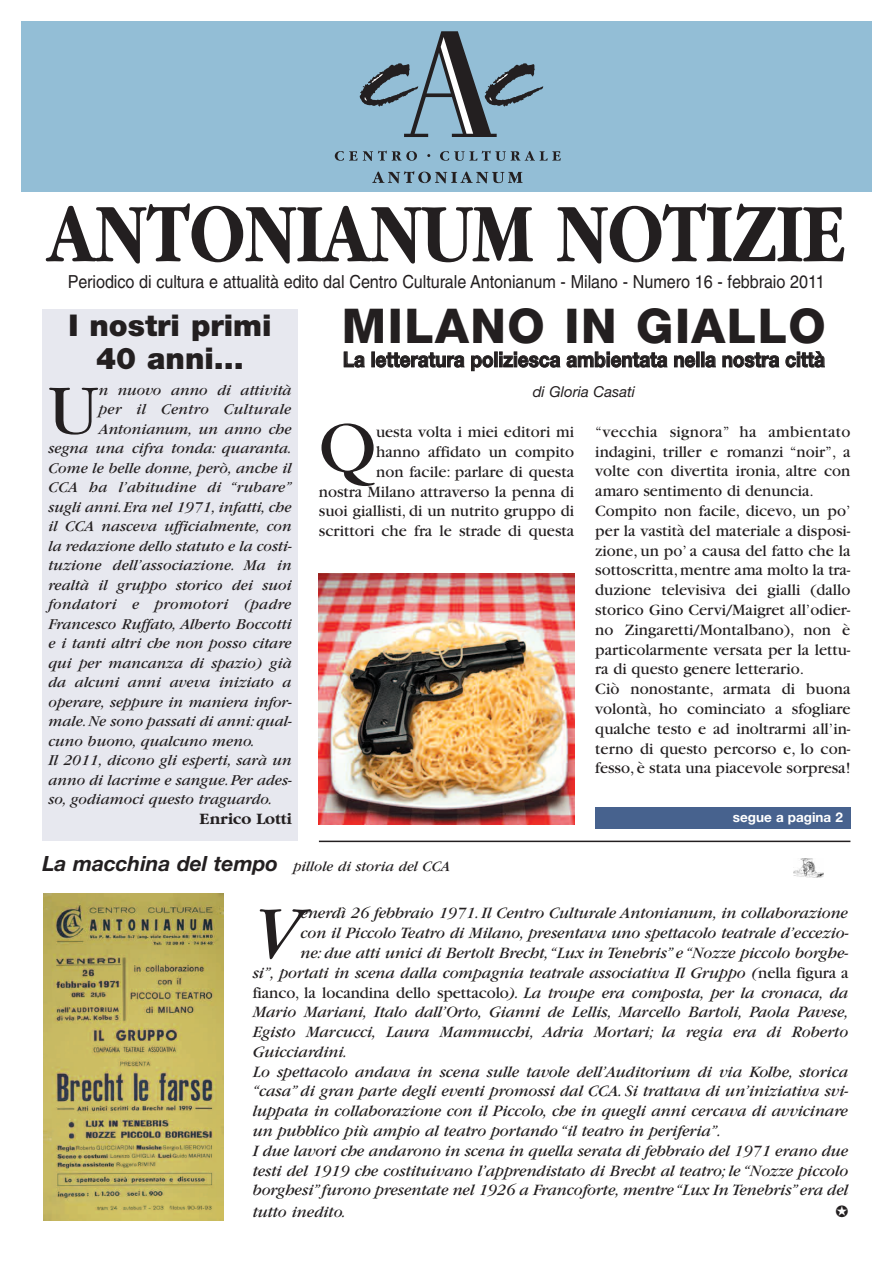
<style>
.page{position:relative;width:893px;height:1263px;background:#fff}
.page>*{position:absolute;margin:0;border:0;box-sizing:border-box;transform-origin:0 0}
.t1{font:700 86.4px "Garamond";color:#231f20;scale:.83 1}
.t2{font:italic 77.4px "Garamond";color:#231f20}
.t3{font:76.05px "Garamond";color:#231f20}
.t4{font:73.95px "Garamond";color:#231f20}
.t5{font:800 48px "Helvetica Neue";letter-spacing:.03em;color:#231f20}
.t6{font:900 30px/33px "Helvetica Neue";color:#231f20;text-align:center}
.t7{font:700 21px "Helvetica Neue";color:#231f20;scale:.9 1}
.t8{font:18px "Helvetica";letter-spacing:-.005em;color:#231f20;scale:.9 1}
.t9{font:italic 16.5px "Garamond";letter-spacing:-.005em;color:#231f20}
.t10{font:16.5px/19.8px "Garamond";color:#231f20;text-align:right}
.t11{font:700 16.5px "Garamond";color:#231f20}
.t12{font:italic 15.75px "Garamond";color:#231f20}
.t13{font:italic 15.75px "Garamond";letter-spacing:.02em;color:#231f20}
.t14{font:italic 15px "Garamond";color:#231f20}
.t15{font:italic 15px "Helvetica Neue";color:#231f20}
.t16{font:700 13.5px "Helvetica Neue";color:#fff}
.s1{font-family:"Helvetica Neue";font-weight:700;font-size:21px}
.s2{font-style:normal}
</style>
<div class="page">
<div style="left:21px;top:21px;width:851px;height:170px;background:#93bed6"></div>
<div style="left:43px;top:309px;width:255px;height:531px;background:#e7e8ef"></div>
<hr style="left:319px;top:841px;width:531px;height:1px;background:#231f20">
<img style="left:319px;top:573px;width:255px;height:252px">
<div style="left:595px;top:808px;width:255px;height:21px;background:#47628e"></div>
<img style="left:794px;top:859px;width:30px;height:18px">
<img style="left:43px;top:894px;width:180px;height:326px">
<svg style="left:372px;top:171px;width:151px;height:12px"></svg>
<svg style="left:335px;top:151px;width:82px;height:10px"></svg>
<svg style="left:440px;top:151px;width:121px;height:10px"></svg>
<svg style="left:360px;top:31px;width:183px;height:106px"></svg>
<h1 class="t1" style="left:47px;top:181px;width:963px">ANTONIANUM NOTIZIE</h1>
<p class="t8" style="left:68px;top:275px;width:843px">Periodico di cultura e attualità edito dal Centro Culturale Antonianum - Milano - Numero 16 - febbraio 2011</p>
<h3 class="t5" style="left:342px;top:309px;width:486px">MILANO IN GIALLO</h3>
<p class="t7" style="left:343px;top:352px;width:537px">La letteratura poliziesca ambientata nella nostra città</p>
<p class="t15" style="left:533px;top:386px;width:104px">di Gloria Casati</p>
<h3 class="t6" style="left:69px;top:312px;width:205px">I nostri primi<br>40 anni...</h3>
<h3 class="t4" style="left:49px;top:385px;width:52px">U</h3>
<p class="t12" style="left:99px;top:385px;width:194px">n nuovo anno di attività</p>
<p class="t13" style="left:99px;top:404px;width:194px">per il Centro Culturale</p>
<p class="t12" style="left:99px;top:424px;width:194px">Antonianum, un anno che</p>
<p class="t12" style="left:49px;top:443px;width:245px">segna una cifra tonda: quaranta.</p>
<p class="t12" style="left:49px;top:463px;width:245px">Come le belle donne, però, anche il</p>
<p class="t12" style="left:49px;top:482px;width:245px">CCA ha l’abitudine di “rubare”</p>
<p class="t12" style="left:49px;top:502px;width:245px">sugli anni.Era nel 1971, infatti, che</p>
<p class="t12" style="left:49px;top:521px;width:245px">il CCA nasceva ufficialmente, con</p>
<p class="t12" style="left:49px;top:541px;width:245px">la redazione dello statuto e la costi-</p>
<p class="t12" style="left:49px;top:560px;width:245px">tuzione dell’associazione. Ma in</p>
<p class="t12" style="left:49px;top:580px;width:245px">realtà il gruppo storico dei suoi</p>
<p class="t13" style="left:49px;top:599px;width:245px">fondatori e promotori (padre</p>
<p class="t12" style="left:49px;top:619px;width:245px">Francesco Ruffato, Alberto Boccotti</p>
<p class="t12" style="left:49px;top:638px;width:245px">e i tanti altri che non posso citare</p>
<p class="t12" style="left:49px;top:658px;width:245px">qui per mancanza di spazio) già</p>
<p class="t12" style="left:49px;top:677px;width:245px">da alcuni anni aveva iniziato a</p>
<p class="t12" style="left:49px;top:697px;width:245px">operare, seppure in maniera infor-</p>
<p class="t12" style="left:49px;top:716px;width:245px">male.Ne sono passati di anni:qual-</p>
<p class="t12" style="left:49px;top:736px;width:208px">cuno buono, qualcuno meno.</p>
<p class="t12" style="left:49px;top:755px;width:245px">Il 2011, dicono gli esperti, sarà un</p>
<p class="t12" style="left:49px;top:775px;width:245px">anno di lacrime e sangue.Per ades-</p>
<p class="t12" style="left:49px;top:794px;width:225px">so, godiamoci questo traguardo.</p>
<p class="t11" style="left:199px;top:808px;width:94px">Enrico Lotti</p>
<h3 class="t3" style="left:319px;top:421px;width:59px">Q</h3>
<p class="t10" style="left:319px;top:424px;width:257px">uesta volta i miei editori mi<br>hanno affidato un compito<br>non facile: parlare di questa<br>nostra Milano attraverso la penna di suoi giallisti, di un nutrito gruppo di scrittori che fra le strade di questa</p>
<p class="t10" style="left:595px;top:423px;width:257px;text-align:left">“vecchia signora” ha ambientato indagini, triller e romanzi “noir”, a volte con divertita ironia, altre con amaro sentimento di denuncia.<br>Compito non facile, dicevo, un po’ per la vastità del materiale a disposi&shy;zione, un po’ a causa del fatto che la sottoscritta,mentre ama molto la tra&shy;duzione televisiva dei gialli (dallo storico Gino Cervi/Maigret all’odier&shy;no Zingaretti/Montalbano), non è particolarmente versata per la lettu&shy;ra di questo genere letterario.<br>Ciò nonostante, armata di buona volontà, ho cominciato a sfogliare qualche testo e ad inoltrarmi all’in&shy;terno di questo percorso e, lo con&shy;fesso, è stata una piacevole sorpresa!</p>
<p class="t16" style="left:733px;top:812px;width:112px">segue a pagina 2</p>
<p class="t14" style="left:43px;top:861px;width:409px"><span class="s1">La macchina del tempo</span> pillole di storia del CCA</p>
<p class="t9" style="left:301px;top:907px;width:549px">enerdì 26 febbraio 1971. Il Centro Culturale Antonianum, in collaborazione</p>
<p class="t9" style="left:301px;top:927px;width:550px">con il Piccolo Teatro di Milano, presentava uno spettacolo teatrale d’eccezio-</p>
<p class="t9" style="left:301px;top:947px;width:549px">ne: due atti unici di Bertolt Brecht,“Lux in Tenebris” e “Nozze piccolo borghe-</p>
<p class="t9" style="left:253px;top:967px;width:597px">si”, portati in scena dalla compagnia teatrale associativa Il Gruppo (<span class="s2">nella figura a</span></p>
<p class="t9" style="left:253px;top:987px;width:597px"><span class="s2">fianco, la locandina dello spettacolo</span>). La troupe era composta, per la cronaca, da</p>
<p class="t9" style="left:253px;top:1006px;width:597px">Mario Mariani, Italo dall’Orto, Gianni de Lellis, Marcello Bartoli, Paola Pavese,</p>
<p class="t9" style="left:253px;top:1026px;width:597px">Egisto Marcucci, Laura Mammucchi, Adria Mortari; la regia era di Roberto</p>
<p class="t9" style="left:253px;top:1046px;width:96px">Guicciardini.</p>
<p class="t9" style="left:253px;top:1066px;width:597px">Lo spettacolo andava in scena sulle tavole dell’Auditorium di via Kolbe, storica</p>
<p class="t9" style="left:253px;top:1086px;width:597px">“casa” di gran parte degli eventi promossi dal CCA. Si trattava di un’iniziativa svi-</p>
<p class="t9" style="left:253px;top:1105px;width:597px">luppata in collaborazione con il Piccolo, che in quegli anni cercava di avvicinare</p>
<p class="t9" style="left:253px;top:1125px;width:470px">un pubblico più ampio al teatro portando “il teatro in periferia”.</p>
<p class="t9" style="left:253px;top:1145px;width:597px">I due lavori che andarono in scena in quella serata di febbraio del 1971 erano due</p>
<p class="t9" style="left:253px;top:1165px;width:597px">testi del 1919 che costituivano l’apprendistato di Brecht al teatro; le “Nozze piccolo</p>
<p class="t9" style="left:253px;top:1185px;width:597px">borghesi”furono presentate nel 1926 a Francoforte, mentre “Lux In Tenebris”era del</p>
<p class="t9" style="left:253px;top:1206px;width:95px">tutto inedito.</p>
<h2 class="t2" style="left:253px;top:907px;width:50px">V</h2>
</div>
